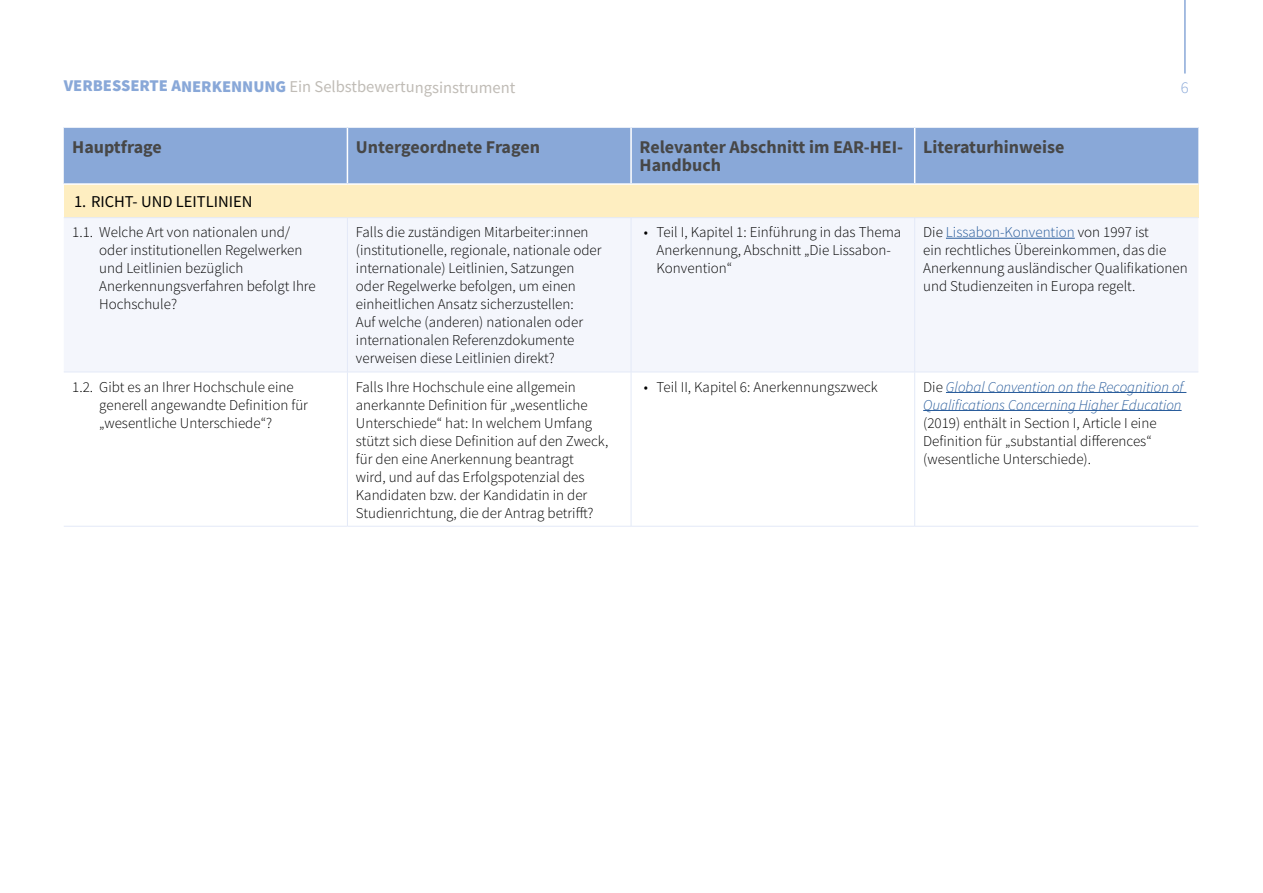
<style>
.page{position:relative;width:1263px;height:893px;background:#fff}
.page>*{position:absolute;margin:0;border:0;box-sizing:border-box;transform-origin:0 0}
.t1{font:700 18px/18px "Source Sans Pro";color:#474747}
.t2{font:16.5px "Source Sans Pro";letter-spacing:-.005em;color:#c0bcb6}
.t3{font:16.5px "Source Sans Pro";color:#000}
.t4{font:300 16.5px "Source Sans Pro";color:#89a8d8}
.t5{font:300 15px/18px "Source Sans Pro";color:#000}
.t6{font:italic 300 15px/18px "Source Sans Pro";color:#275b9b}
.s1{font-weight:900;color:#89a8d8}
.s2{color:#275b9b}
.s3{font-style:normal;color:#000}
</style>
<div class="page">
<hr style="left:1184px;top:0;width:2px;height:74px;background:#89a8d8">
<div style="left:64px;top:128px;width:1134px;height:55px;background:#89a8d8"></div>
<div style="left:64px;top:184px;width:1134px;height:34px;background:#feeec1"></div>
<div style="left:64px;top:218px;width:1134px;height:154px;background:#f4f6fc"></div>
<hr style="left:347px;top:128px;width:1px;height:55px;background:#fff">
<hr style="left:630px;top:128px;width:2px;height:55px;background:#fff">
<hr style="left:914px;top:128px;width:1px;height:55px;background:#fff">
<hr style="left:64px;top:183px;width:283px;height:2px;background:#fff">
<hr style="left:347px;top:183px;width:284px;height:2px;background:#fff">
<hr style="left:631px;top:183px;width:284px;height:2px;background:#fff">
<hr style="left:915px;top:183px;width:283px;height:2px;background:#fff">
<hr style="left:64px;top:217px;width:283px;height:1px;background:#e3e9f7">
<hr style="left:347px;top:217px;width:284px;height:1px;background:#e3e9f7">
<hr style="left:347px;top:218px;width:1px;height:154px;background:#e3e9f7">
<hr style="left:631px;top:217px;width:284px;height:1px;background:#e3e9f7">
<hr style="left:631px;top:218px;width:1px;height:154px;background:#e3e9f7">
<hr style="left:915px;top:217px;width:283px;height:1px;background:#e3e9f7">
<hr style="left:914px;top:218px;width:1px;height:154px;background:#e3e9f7">
<hr style="left:64px;top:372px;width:283px;height:1px;background:#e3e9f7">
<hr style="left:347px;top:372px;width:284px;height:1px;background:#e3e9f7">
<hr style="left:347px;top:372px;width:1px;height:154px;background:#e3e9f7">
<hr style="left:631px;top:372px;width:284px;height:1px;background:#e3e9f7">
<hr style="left:631px;top:372px;width:1px;height:154px;background:#e3e9f7">
<hr style="left:915px;top:372px;width:283px;height:1px;background:#e3e9f7">
<hr style="left:914px;top:372px;width:1px;height:154px;background:#e3e9f7">
<hr style="left:64px;top:526px;width:283px;height:1px;background:#e3e9f7">
<hr style="left:347px;top:526px;width:284px;height:1px;background:#e3e9f7">
<hr style="left:631px;top:526px;width:284px;height:1px;background:#e3e9f7">
<hr style="left:915px;top:526px;width:283px;height:1px;background:#e3e9f7">
<hr style="left:946px;top:238px;width:129px;height:1px;background:#275b9b">
<hr style="left:946px;top:392px;width:240px;height:1px;background:#275b9b">
<hr style="left:923px;top:410px;width:258px;height:1px;background:#275b9b">
<p class="t2" style="left:64px;top:76px;width:453px"><span class="s1">VERBESSERTE ANERKENNUNG</span> Ein Selbstbewertungsinstrument</p>
<p class="t4" style="left:1181px;top:78px;width:9px">6</p>
<p class="t1" style="left:72px;top:138px;width:91px">Hauptfrage</p>
<p class="t1" style="left:356px;top:138px;width:186px">Untergeordnete Fragen</p>
<p class="t1" style="left:639px;top:138px;width:265px">Relevanter Abschnitt im EAR-HEI-<br>Handbuch</p>
<p class="t1" style="left:923px;top:138px;width:143px">Literaturhinweise</p>
<p class="t3" style="left:74px;top:191px;width:180px">1. RICHT- UND LEITLINIEN</p>
<p class="t5" style="left:99px;top:223px;width:218px;text-indent:-27px">1.1. Welche Art von nationalen und/ oder institutionellen Regelwerken und Leitlinien bezüglich<br>Anerkennungsverfahren befolgt Ihre<br>Hochschule?</p>
<p class="t5" style="left:356px;top:223px;width:247px">Falls die zuständigen Mitarbeiter:innen (institutionelle, regionale, nationale oder internationale) Leitlinien, Satzungen oder Regelwerke befolgen, um einen einheitlichen Ansatz sicherzustellen:<br>Auf welche (anderen) nationalen oder internationalen Referenzdokumente verweisen diese Leitlinien direkt?</p>
<p class="t5" style="left:657px;top:223px;width:246px;text-indent:-13px">• Teil I, Kapitel 1: Einführung in das Thema<br>Anerkennung, Abschnitt „Die Lissabon-<br>Konvention“</p>
<p class="t5" style="left:923px;top:223px;width:266px">Die <span class="s2">Lissabon-Konvention</span> von 1997 ist<br>ein rechtliches Übereinkommen, das die Anerkennung ausländischer Qualifikationen und Studienzeiten in Europa regelt.</p>
<p class="t5" style="left:99px;top:378px;width:210px;text-indent:-27px">1.2. Gibt es an Ihrer Hochschule eine generell angewandte Definition für „wesentliche Unterschiede“?</p>
<p class="t5" style="left:356px;top:378px;width:254px">Falls Ihre Hochschule eine allgemein anerkannte Definition für „wesentliche Unterschiede“ hat: In welchem Umfang stützt sich diese Definition auf den Zweck, für den eine Anerkennung beantragt<br>wird, und auf das Erfolgspotenzial des Kandidaten bzw. der Kandidatin in der Studienrichtung, die der Antrag betrifft?</p>
<p class="t5" style="left:644px;top:378px;width:235px">• Teil II, Kapitel 6: Anerkennungszweck</p>
<p class="t6" style="left:923px;top:378px;width:262px"><span class="s3">Die</span> Global Convention on the Recognition of<br>Qualifications Concerning Higher Education</p>
<p class="t5" style="left:923px;top:414px;width:235px">(2019) enthält in Section I, Article I eine<br>Definition für „substantial differences“ (wesentliche Unterschiede).</p>
</div>
